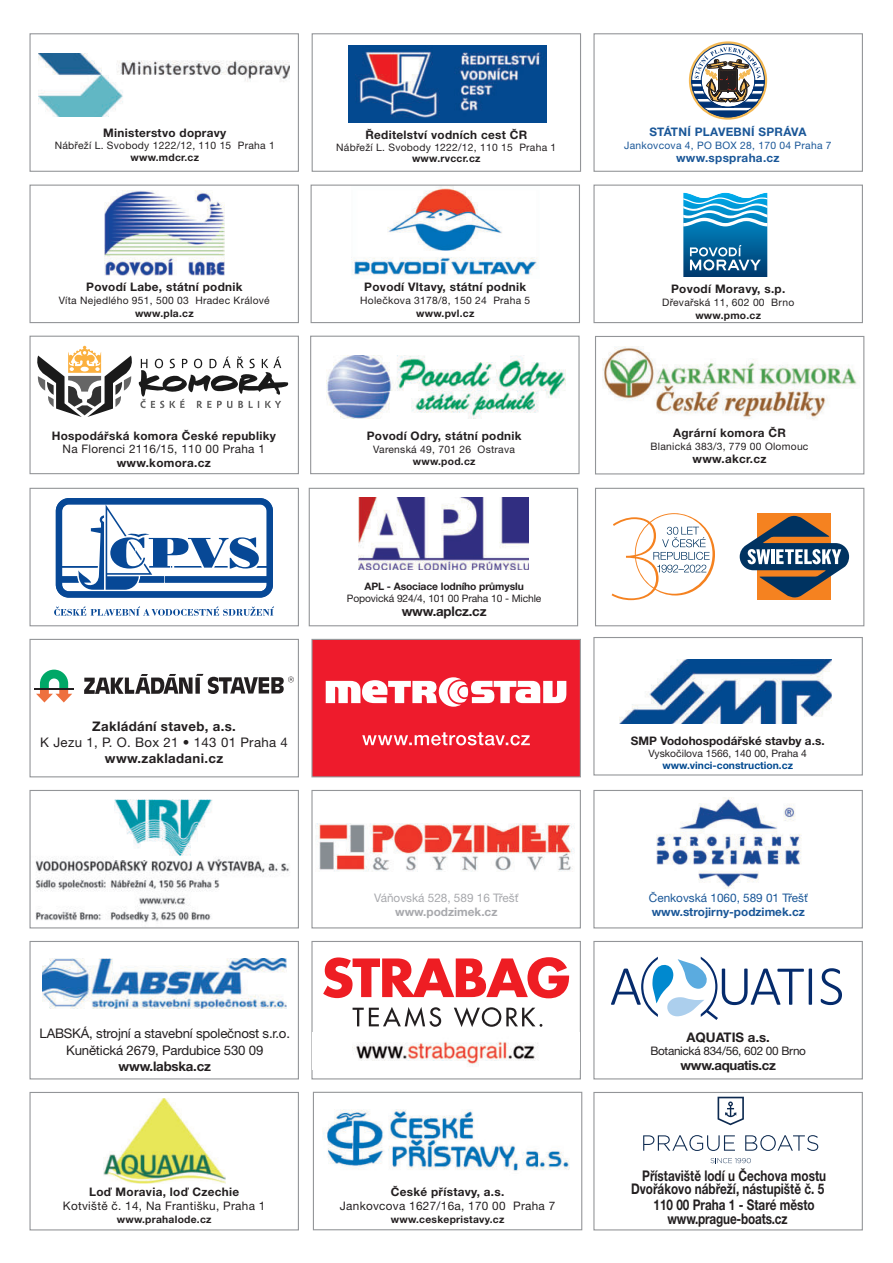
<style>
.page{position:relative;width:893px;height:1263px;background:#fff}
.page>*{position:absolute;margin:0;border:0;box-sizing:border-box;transform-origin:0 0}
.t1{font:700 14.7px/13.2px "Helvetica Neue CE";color:#231f20;text-align:right;scale:.8 1}
.t2{font:13.2px/16.5px "Helvetica Neue CE";letter-spacing:-.015em;color:#231f20;text-align:center}
.t3{font:700 13.2px "Helvetica Neue CE";color:#231f20}
.t4{font:700 13.2px "Helvetica Neue CE";letter-spacing:.025em;color:#231f20}
.t5{font:13.2px "Helvetica Neue CE";letter-spacing:.025em;color:#231f20}
.t6{font:700 13.2px "Helvetica Neue CE";letter-spacing:-.025em;color:#231f20}
.t7{font:700 11.7px "Helvetica Neue CE";letter-spacing:.025em;color:#231f20}
.t8{font:11.7px "Helvetica Neue CE";letter-spacing:.025em;color:#231f20}
.t9{font:700 11.7px "Helvetica Neue CE";letter-spacing:.02em;color:#1a5798}
.t10{font:700 11.7px "Helvetica Neue CE";color:#231f20}
.t11{font:11.7px "Helvetica Neue CE";letter-spacing:-.025em;color:#231f20}
.t12{font:700 11.7px "Helvetica Neue CE";color:#1a5798}
.t13{font:11.7px "Helvetica Neue CE";color:#1a5798}
.t14{font:11.7px "Helvetica Neue CE";color:#a8a9ad}
.t15{font:700 11.7px "Helvetica Neue CE";color:#a8a9ad}
.t16{font:10.35px "Helvetica Neue CE";letter-spacing:.025em;color:#231f20}
.t17{font:700 10.35px "Helvetica Neue CE";letter-spacing:.025em;color:#231f20}
.t18{font:10.35px "Helvetica Neue CE";letter-spacing:-.01em;color:#231f20}
.t19{font:10.35px "Helvetica Neue CE";letter-spacing:.025em;color:#1a5798}
.t20{font:10.35px "Helvetica Neue CE";color:#231f20}
.t21{font:700 10.35px "Helvetica Neue CE";letter-spacing:-.01em;color:#231f20}
.t22{font:700 10.35px "Helvetica Neue CE";color:#014990}
</style>
<div class="page">
<svg style="left:821px;top:968px;width:21px;height:37px"></svg>
<svg style="left:611px;top:957px;width:201px;height:63px"></svg>
<div style="left:593px;top:941px;width:270px;height:138px;border:1px solid #939598"></div>
<div style="left:313px;top:640px;width:267px;height:136px;background:#ee1b2c"></div>
<svg style="left:362px;top:732px;width:168px;height:13px"></svg>
<svg style="left:326px;top:677px;width:240px;height:30px"></svg>
<div style="left:311px;top:639px;width:270px;height:138px;border:1px solid #939598"></div>
<img style="left:656px;top:798px;width:145px;height:90px">
<div style="left:593px;top:790px;width:270px;height:138px;border:1px solid #939598"></div>
<svg style="left:36px;top:670px;width:36px;height:32px"></svg>
<hr style="left:34px;top:688px;width:40px;height:2px;background:#231f20">
<svg style="left:84px;top:674px;width:210px;height:20px"></svg>
<div style="left:29px;top:639px;width:270px;height:138px;border:1px solid #939598"></div>
<div style="left:313px;top:1092px;width:269px;height:138px;border:1px solid #939598"></div>
<img style="left:352px;top:187px;width:186px;height:88px">
<div style="left:311px;top:185px;width:269px;height:138px;border:1px solid #939598"></div>
<svg style="left:37px;top:346px;width:252px;height:71px"></svg>
<div style="left:29px;top:336px;width:270px;height:138px;border:1px solid #939598"></div>
<div style="left:311px;top:790px;width:270px;height:138px;border:1px solid #939598"></div>
<img style="left:315px;top:823px;width:259px;height:49px">
<img style="left:35px;top:857px;width:254px;height:66px">
<div style="left:29px;top:790px;width:270px;height:138px;border:1px solid #939598"></div>
<img style="left:115px;top:799px;width:97px;height:60px">
<img style="left:619px;top:659px;width:212px;height:65px">
<div style="left:593px;top:637px;width:270px;height:138px;border:1px solid #939598"></div>
<svg style="left:323px;top:957px;width:246px;height:41px"></svg>
<svg style="left:353px;top:1007px;width:189px;height:20px"></svg>
<div style="left:311px;top:941px;width:270px;height:138px;border:1px solid #939598"></div>
<svg style="left:683px;top:193px;width:84px;height:84px;background:#398eba"></svg>
<div style="left:593px;top:185px;width:270px;height:138px;border:1px solid #939598"></div>
<svg style="left:643px;top:1135px;width:92px;height:16px"></svg>
<svg style="left:745px;top:1135px;width:73px;height:16px"></svg>
<svg style="left:711px;top:1158px;width:40px;height:5px"></svg>
<svg style="left:718px;top:1097px;width:26px;height:28px"></svg>
<div style="left:593px;top:1092px;width:270px;height:138px;border:1px solid #939598"></div>
<img style="left:104px;top:191px;width:121px;height:85px">
<div style="left:29px;top:185px;width:270px;height:138px;border:1px solid #939598"></div>
<img style="left:327px;top:356px;width:239px;height:63px">
<div style="left:310px;top:336px;width:270px;height:138px;border:1px solid #939598"></div>
<svg style="left:56px;top:498px;width:217px;height:100px"></svg>
<svg style="left:54px;top:606px;width:220px;height:10px"></svg>
<div style="left:29px;top:488px;width:270px;height:138px;border:1px solid #939598"></div>
<img style="left:359px;top:497px;width:169px;height:73px">
<div style="left:309px;top:488px;width:269px;height:138px;border:1px solid #939598"></div>
<img style="left:603px;top:346px;width:254px;height:73px">
<div style="left:595px;top:336px;width:269px;height:138px;border:1px solid #939598"></div>
<svg style="left:740px;top:513px;width:109px;height:87px"></svg>
<svg style="left:612px;top:513px;width:103px;height:87px"></svg>
<div style="left:595px;top:488px;width:269px;height:138px;border:1px solid #939598"></div>
<img style="left:352px;top:1042px;width:186px;height:25px">
<div style="left:593px;top:33px;width:270px;height:139px;border:1px solid #939598"></div>
<svg style="left:689px;top:41px;width:78px;height:79px"></svg>
<img style="left:348px;top:46px;width:199px;height:76px">
<div style="left:312px;top:33px;width:269px;height:139px;border:1px solid #939598"></div>
<img style="left:39px;top:54px;width:251px;height:62px">
<div style="left:29px;top:33px;width:270px;height:139px;border:1px solid #939598"></div>
<img style="left:42px;top:959px;width:244px;height:49px">
<div style="left:29px;top:941px;width:270px;height:138px;border:1px solid #939598"></div>
<div style="left:29px;top:1092px;width:270px;height:138px;border:1px solid #939598"></div>
<img style="left:323px;top:1109px;width:247px;height:62px">
<img style="left:103px;top:1098px;width:122px;height:86px">
<p class="t7" style="left:103px;top:127px;width:125px">Ministerstvo dopravy</p>
<p class="t16" style="left:55px;top:140px;width:222px">Nábřeží L. Svobody 1222/12, 110 15 Praha 1</p>
<p class="t17" style="left:130px;top:151px;width:70px">www.mdcr.cz</p>
<p class="t7" style="left:365px;top:128px;width:163px">Ředitelství vodních cest ČR</p>
<p class="t16" style="left:336px;top:141px;width:222px">Nábřeží L. Svobody 1222/12, 110 15 Praha 1</p>
<p class="t17" style="left:412px;top:153px;width:70px">www.rvccr.cz</p>
<p class="t9" style="left:649px;top:125px;width:159px">STÁTNÍ PLAVEBNÍ SPRÁVA</p>
<p class="t19" style="left:624px;top:140px;width:209px">Jankovcova 4, PO BOX 28, 170 04 Praha 7</p>
<p class="t9" style="left:676px;top:152px;width:105px">www.spspraha.cz</p>
<p class="t7" style="left:86px;top:281px;width:158px">Povodí Labe, státní podnik</p>
<p class="t16" style="left:59px;top:295px;width:212px">Víta Nejedlého 951, 500 03 Hradec Králové</p>
<p class="t17" style="left:135px;top:307px;width:60px">www.pla.cz</p>
<p class="t7" style="left:364px;top:281px;width:163px">Povodí Vltavy, státní podnik</p>
<p class="t16" style="left:360px;top:295px;width:172px">Holečkova 3178/8, 150 24 Praha 5</p>
<p class="t17" style="left:416px;top:307px;width:60px">www.pvl.cz</p>
<p class="t7" style="left:671px;top:283px;width:116px">Povodí Moravy, s.p.</p>
<p class="t16" style="left:662px;top:297px;width:134px">Dřevařská 11, 602 00 Brno</p>
<p class="t17" style="left:695px;top:309px;width:67px">www.pmo.cz</p>
<p class="t7" style="left:52px;top:430px;width:226px">Hospodářská komora České republiky</p>
<p class="t8" style="left:63px;top:443px;width:204px">Na Florenci 2116/15, 110 00 Praha 1</p>
<p class="t7" style="left:117px;top:456px;width:96px">www.komora.cz</p>
<p class="t7" style="left:367px;top:429px;width:156px">Povodí Odry, státní podnik</p>
<p class="t16" style="left:373px;top:444px;width:143px">Varenská 49, 701 26 Ostrava</p>
<p class="t17" style="left:413px;top:456px;width:64px">www.pod.cz</p>
<p class="t7" style="left:673px;top:426px;width:114px">Agrární komora ČR</p>
<p class="t16" style="left:651px;top:441px;width:159px">Blanická 383/3, 779 00 Olomouc</p>
<p class="t7" style="left:692px;top:453px;width:76px">www.akcr.cz</p>
<p class="t21" style="left:364px;top:581px;width:161px">APL - Asociace lodního průmyslu</p>
<p class="t18" style="left:347px;top:592px;width:196px">Popovická 924/4, 101 00 Praha 10 - Michle</p>
<p class="t3" style="left:402px;top:604px;width:86px">www.aplcz.cz</p>
<p class="t4" style="left:92px;top:719px;width:145px">Zakládání staveb, a.s.</p>
<p class="t5" style="left:40px;top:735px;width:249px">K Jezu 1, P. O. Box 21 • 143 01 Praha 4</p>
<p class="t4" style="left:105px;top:751px;width:120px">www.zakladani.cz</p>
<p class="t10" style="left:631px;top:735px;width:195px">SMP Vodohospodářské stavby a.s.</p>
<p class="t20" style="left:648px;top:748px;width:160px">Vyskočilova 1566, 140 00, Praha 4</p>
<p class="t22" style="left:662px;top:759px;width:132px">www.vinci-construction.cz</p>
<p class="t14" style="left:374px;top:891px;width:146px">Váňovská 528, 589 16 Třešť</p>
<p class="t15" style="left:395px;top:905px;width:104px">www.podzimek.cz</p>
<p class="t13" style="left:649px;top:891px;width:160px">Čenkovská 1060, 589 01 Třešť</p>
<p class="t12" style="left:652px;top:905px;width:155px">www.strojirny-podzimek.cz</p>
<p class="t2" style="left:40px;top:1025px;width:252px">LABSKÁ, strojní a stavební společnost s.r.o.<br>Kunětická 2679, Pardubice 530 09</p>
<p class="t3" style="left:119px;top:1059px;width:94px">www.labska.cz</p>
<p class="t3" style="left:687px;top:1030px;width:85px">AQUATIS a.s.</p>
<p class="t11" style="left:650px;top:1044px;width:157px">Botanická 834/56, 602 00 Brno</p>
<p class="t6" style="left:680px;top:1058px;width:97px">www.aquatis.cz</p>
<p class="t7" style="left:89px;top:1185px;width:152px">Loď Moravia, loď Czechie</p>
<p class="t8" style="left:63px;top:1199px;width:204px">Kotviště č. 14, Na Františku, Praha 1</p>
<p class="t17" style="left:117px;top:1214px;width:96px">www.prahalode.cz</p>
<p class="t7" style="left:391px;top:1185px;width:115px">České přístavy, a.s.</p>
<p class="t8" style="left:340px;top:1199px;width:217px">Jankovcova 1627/16a, 170 00 Praha 7</p>
<p class="t17" style="left:391px;top:1214px;width:115px">www.ceskepristavy.cz</p>
<p class="t1" style="left:631px;top:1169px;width:245px">Přístaviště lodí u Čechova mostu<br>Dvořákovo nábřeží, nástupiště č. 5</p>
<p class="t1" style="left:668px;top:1198px;width:185px;text-align:left;text-indent:-14px">110 00 Praha 1 - Staré město www.prague-boats.cz</p>
</div>
